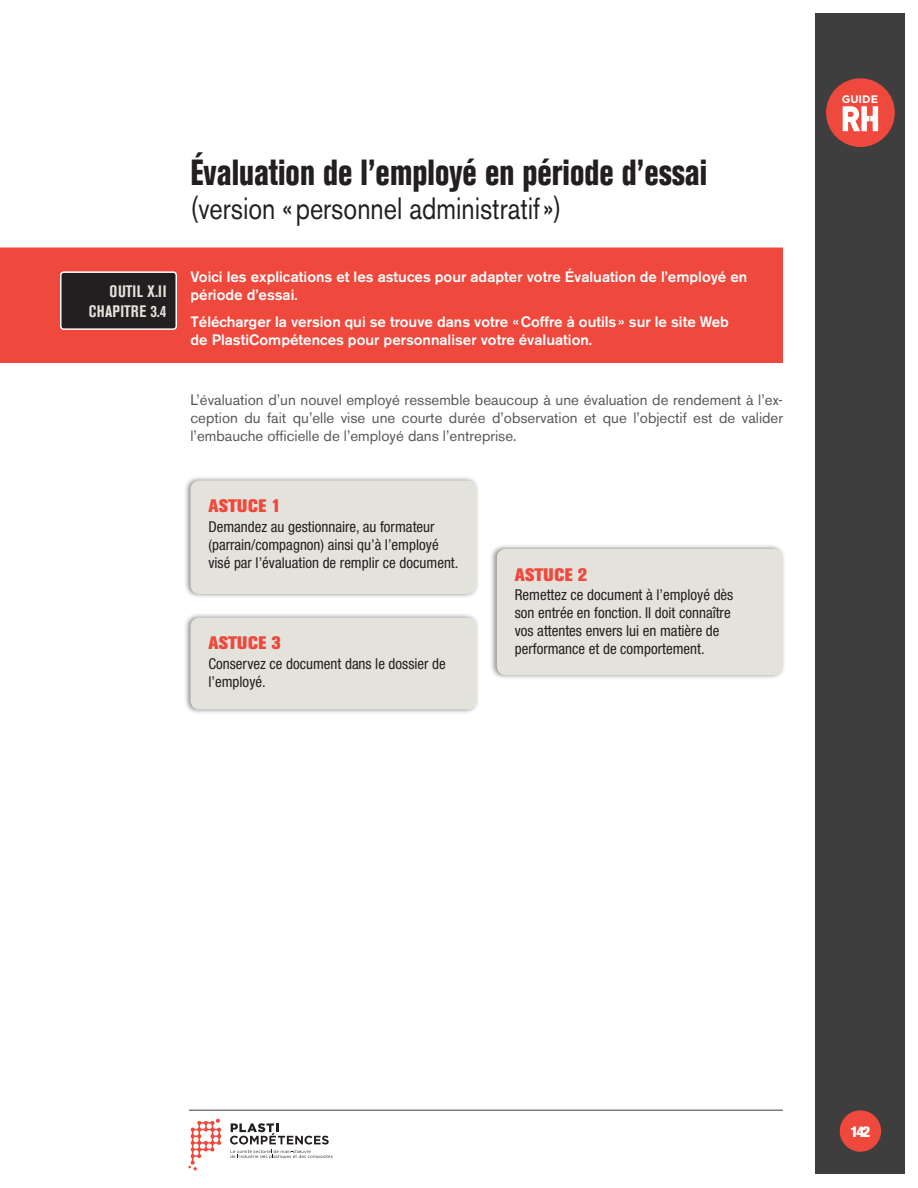
<style>
.page{position:relative;width:918px;height:1188px;background:#fff}
.page>*{position:absolute;margin:0;border:0;box-sizing:border-box;transform-origin:0 0}
.t1{font:800 condensed 36px "Akzidenz Grotesk BE";color:#231f20;scale:.83 1}
.t2{font:30.6px "Akzidenz Grotesk BE";color:#231f20;scale:.83 1}
.t3{font:800 18px "Akzidenz Grotesk BE";letter-spacing:.015em;color:#ef483c}
.t4{font:700 condensed 16.5px/19.5px "Akzidenz Grotesk BE";letter-spacing:.02em;color:#e4e3db;text-align:right}
.t5{font:condensed 15px/18px "Helvetica Neue";color:#231f20}
.t6{font:500 15px/18px "Akzidenz Grotesk BE";color:#fff}
.t7{font:15px/18px "Akzidenz Grotesk BE";color:#57585a;text-align:justify}
.t8{font:900 condensed 15px "Helvetica Neue";color:#fff}
.t9{font:700 10.95px "Gotham";color:#fff}
</style>
<div class="page">
<div style="left:815px;top:14px;width:90px;height:1160px;background:#3e3e3f"></div>
<div style="left:826px;top:78px;width:69px;height:69px;background:#ef483c;border-radius:50%"></div>
<svg style="left:843px;top:106px;width:35px;height:25px"></svg>
<svg style="left:188px;top:1119px;width:33px;height:51px"></svg>
<svg style="left:230px;top:1123px;width:103px;height:36px"></svg>
<hr style="left:189px;top:1110px;width:594px;height:1px;background:#3e3e3f">
<div style="left:840px;top:1110px;width:41px;height:42px;background:#ef483c;border-radius:50%"></div>
<div style="left:0;top:248px;width:783px;height:52px;background:#ef483c"></div>
<div style="left:0;top:292px;width:783px;height:53px;background:#ef483c"></div>
<div style="left:0;top:310px;width:783px;height:53px;background:#ef483c"></div>
<div style="left:61px;top:272px;width:115px;height:57px;background:#231f20;border-radius:3px"></div>
<div style="left:60px;top:271px;width:117px;height:59px;border:2px solid #fff;border-radius:3px"></div>
<div style="left:183px;top:476px;width:297px;height:123px;background:#231f20;opacity:.51"></div>
<div style="left:190px;top:481px;width:287px;height:113px;background:#e4e3db;border-radius:9px"></div>
<div style="left:490px;top:544px;width:296px;height:136px;background:#231f20;opacity:.51"></div>
<div style="left:497px;top:549px;width:286px;height:126px;background:#e4e3db;border-radius:9px"></div>
<div style="left:183px;top:613px;width:297px;height:102px;background:#231f20;opacity:.51"></div>
<div style="left:190px;top:618px;width:287px;height:91px;background:#e4e3db;border-radius:9px"></div>
<p class="t4" style="left:89px;top:282px;width:79px">OUTIL X.II<br>CHAPITRE 3.4</p>
<h1 class="t1" style="left:190px;top:151px;width:624px">Évaluation de l’employé en période d’essai</h1>
<h2 class="t2" style="left:190px;top:190px;width:448px">(version «personnel administratif»)</h2>
<p class="t6" style="left:190px;top:268px;width:558px">Voici les explications et les astuces pour adapter votre Évaluation de l’employé en période d’essai.</p>
<p class="t6" style="left:190px;top:313px;width:540px">Télécharger la version qui se trouve dans votre «Coffre à outils» sur le site Web de PlastiCompétences pour personnaliser votre évaluation.</p>
<p class="t7" style="left:190px;top:391px;width:594px">L’évaluation d’un nouvel employé ressemble beaucoup à une évaluation de rendement à l’ex&shy;ception du fait qu’elle vise une courte durée d’observation et que l’objectif est de valider l’embauche officielle de l’employé dans l’entreprise.</p>
<p class="t3" style="left:208px;top:495px;width:74px">ASTUCE 1</p>
<p class="t5" style="left:208px;top:517px;width:251px">Demandez au gestionnaire, au formateur (parrain/compagnon) ainsi qu’à l’employé visé par l’évaluation de remplir ce document.</p>
<p class="t3" style="left:208px;top:632px;width:74px">ASTUCE 3</p>
<p class="t5" style="left:208px;top:654px;width:239px">Conservez ce document dans le dossier de l’employé.</p>
<p class="t3" style="left:515px;top:564px;width:74px">ASTUCE 2</p>
<p class="t5" style="left:515px;top:586px;width:220px">Remettez ce document à l’employé dès son entrée en fonction. Il doit connaître vos attentes envers lui en matière de</p>
<p class="t5" style="left:515px;top:640px;width:191px">performance et de comportement.</p>
<p class="t9" style="left:842px;top:93px;width:38px">GUIDE</p>
<p class="t8" style="left:851px;top:1123px;width:21px">142</p>
</div>
